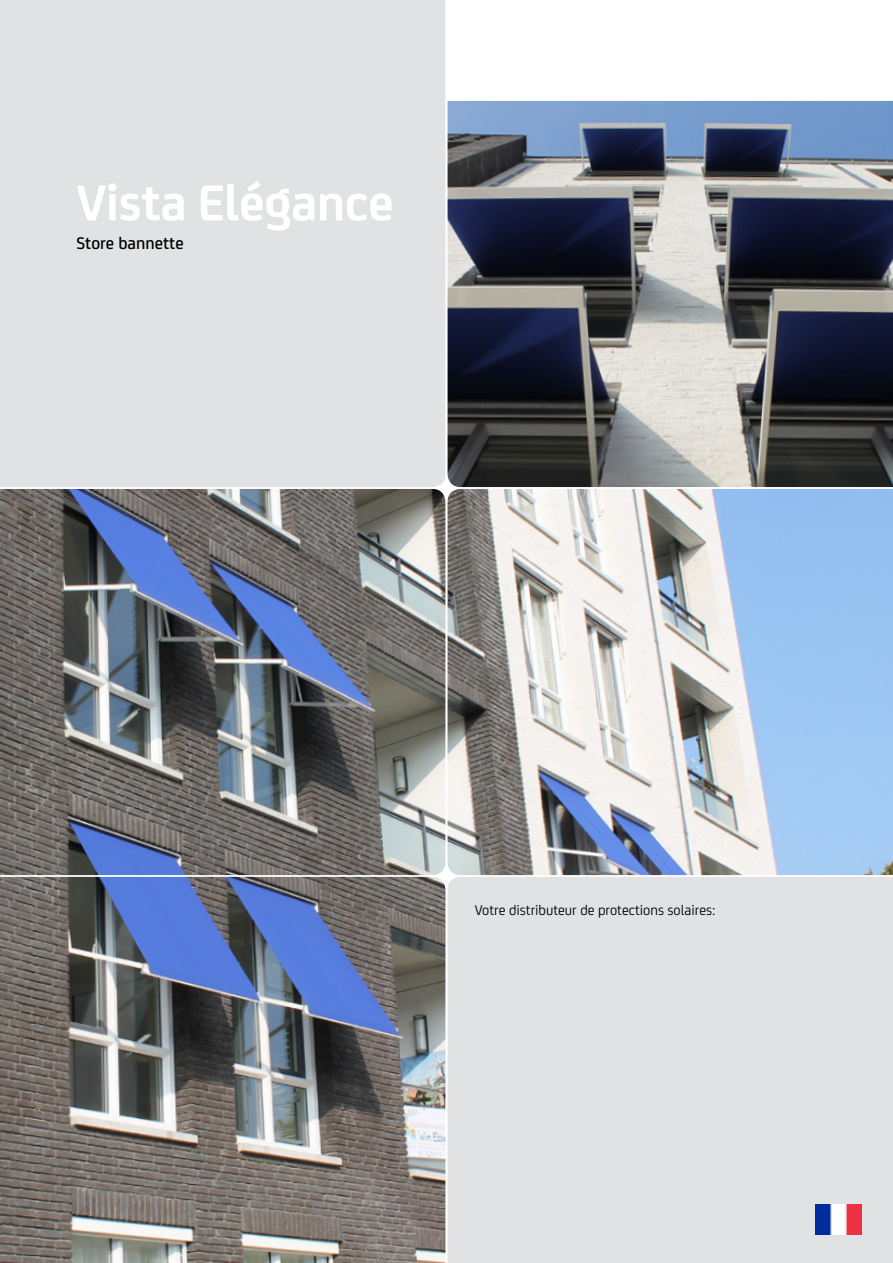
<style>
.page{position:relative;width:893px;height:1263px;background:#fff}
.page>*{position:absolute;margin:0;border:0;box-sizing:border-box;transform-origin:0 0}
.t1{font:700 54px "FS Joey";letter-spacing:-.01em;color:#fff}
.t2{font:500 18px "FS Joey";color:#000}
.t3{font:15px "FS Joey";color:#000}
</style>
<div class="page">
<img style="left:0;top:489px;width:893px;height:774px">
<img style="left:448px;top:101px;width:445px;height:386px">
<div style="left:0;top:0;width:445px;height:487px;background:#e1e2e3"></div>
<div style="left:448px;top:877px;width:445px;height:386px;background:#e1e2e3"></div>
<img style="left:816px;top:1204px;width:45px;height:31px">
<h1 class="t1" style="left:77px;top:162px;width:319px">Vista Elégance</h1>
<p class="t2" style="left:76px;top:230px;width:109px">Store bannette</p>
<p class="t3" style="left:475px;top:899px;width:242px">Votre distributeur de protections solaires:</p>
</div>
